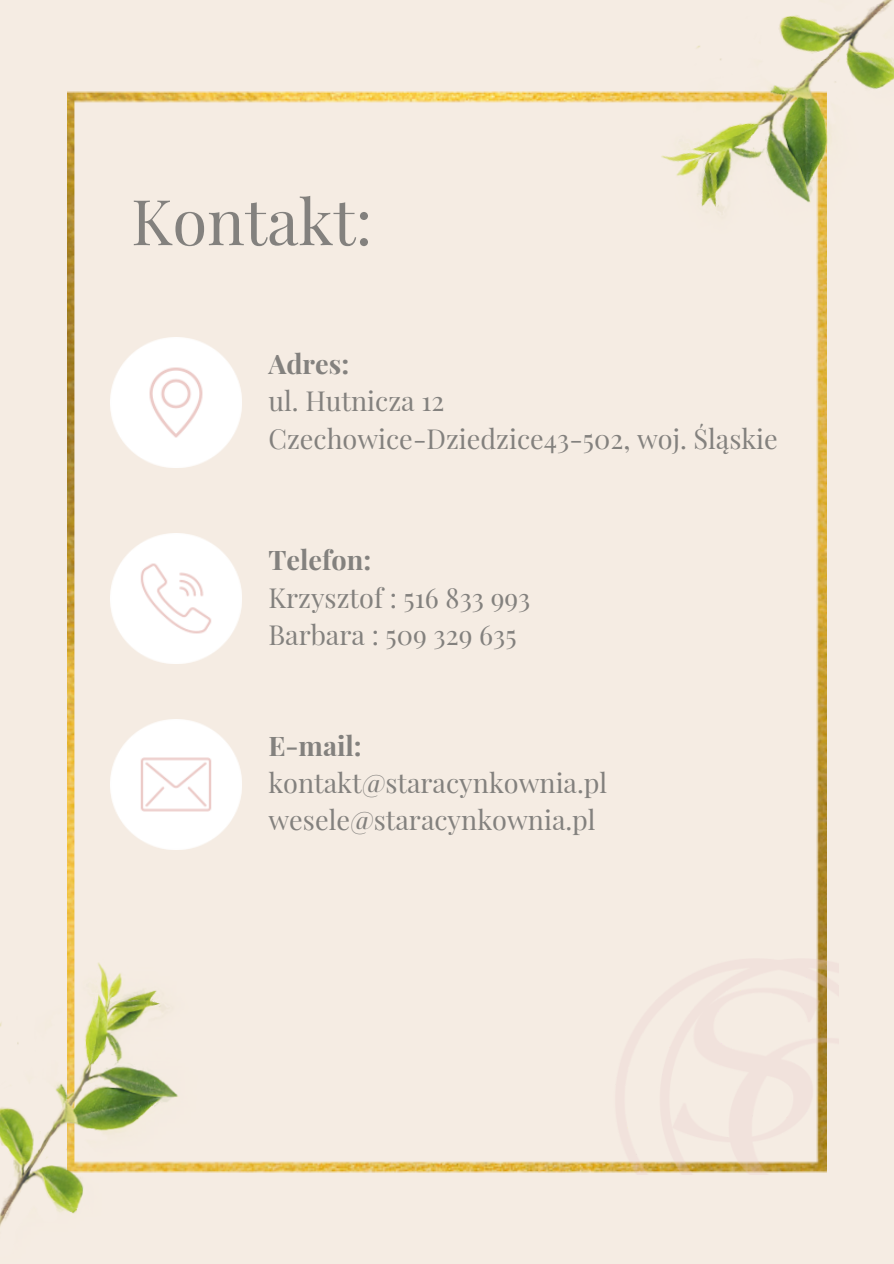
<style>
.page{position:relative;width:894px;height:1264px;background:#fff}
.page>*{position:absolute;margin:0;border:0;box-sizing:border-box;transform-origin:0 0}
.t1{font:63px "Playfair Display";color:#83817e}
.t2{font:27px/37.2px "Playfair Display";color:#83817e}
.t3{font:700 27px "Playfair Display";color:#83817e}
</style>
<div class="page">
<div style="left:0;top:0;width:893px;height:1263px;background:#f5ece3"></div>
<img style="left:67px;top:91px;width:759px;height:1081px">
<img style="left:565px;top:0;width:328px;height:319px">
<img style="left:0;top:889px;width:252px;height:337px">
<img style="left:575px;top:958px;width:263px;height:215px">
<img style="left:111px;top:337px;width:130px;height:131px">
<img style="left:111px;top:533px;width:130px;height:131px">
<img style="left:111px;top:719px;width:130px;height:130px">
<h1 class="t1" style="left:131px;top:177px;width:242px">Kontakt:</h1>
<p class="t3" style="left:268px;top:345px;width:82px">Adres:</p>
<p class="t2" style="left:268px;top:381px;width:511px">ul. Hutnicza 12<br>Czechowice-Dziedzice43-502, woj. Śląskie</p>
<p class="t3" style="left:268px;top:541px;width:104px">Telefon:</p>
<p class="t2" style="left:268px;top:577px;width:263px">Krzysztof : 516 833 993<br>Barbara : 509 329 635</p>
<p class="t3" style="left:268px;top:727px;width:95px">E-mail:</p>
<p class="t2" style="left:268px;top:763px;width:340px">kontakt@staracynkownia.pl wesele@staracynkownia.pl</p>
</div>
